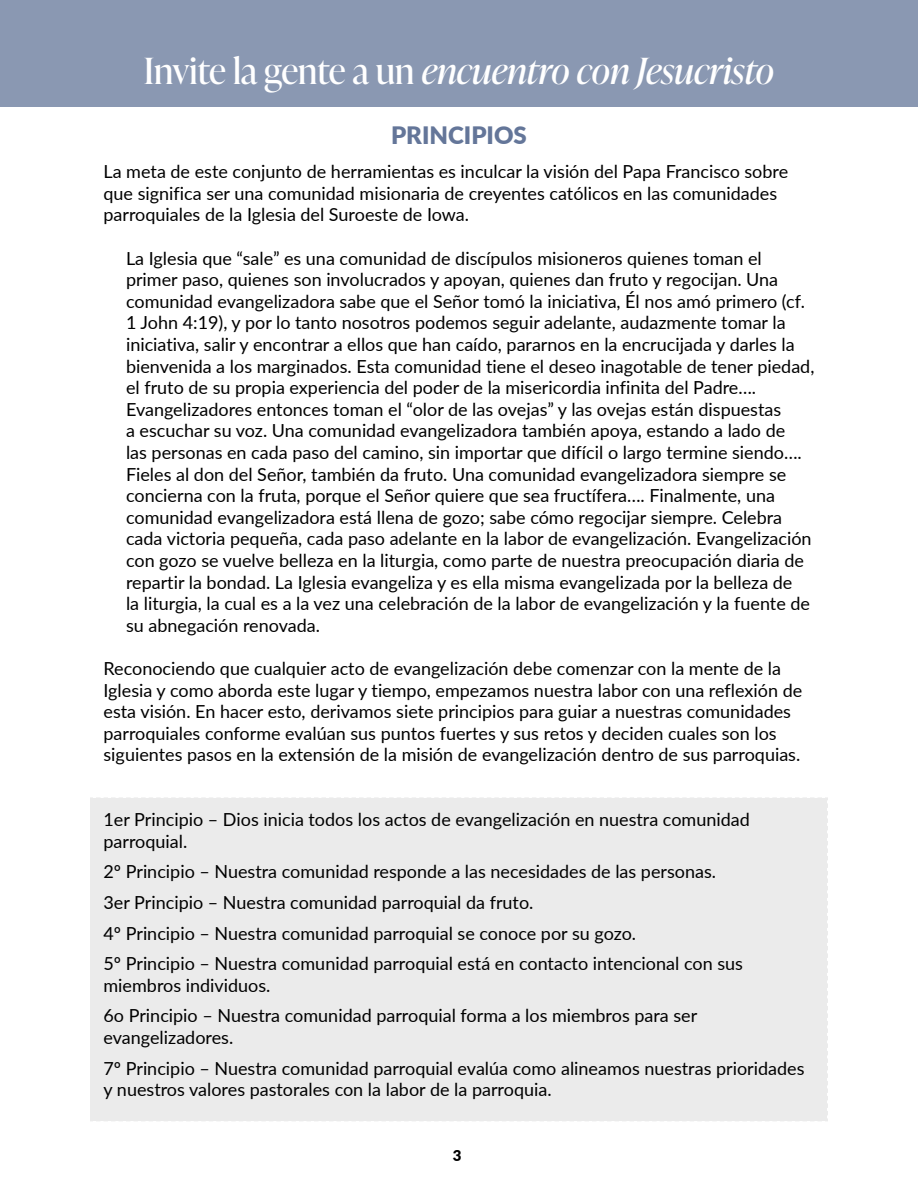
<style>
.page{position:relative;width:918px;height:1188px;background:#fff}
.page>*{position:absolute;margin:0;border:0;box-sizing:border-box;transform-origin:0 0}
.t1{font:italic 36px "Ivy Presto Display";color:#fff}
.t2{font:900 24px "Lato";color:#647699}
.t3{font:18px/21.6px "Lato";color:#000}
.t4{font:900 15px "Lato";color:#000}
.s1{font-style:normal}
</style>
<div class="page">
<div style="left:90px;top:797px;width:738px;height:324px;background:#ebebeb"></div>
<div style="left:0;top:0;width:918px;height:106px;background:#8a98b2"></div>
<h1 class="t1" style="left:144px;top:45px;width:632px"><span class="s1">Invite la gente a un</span> encuentro con Jesucristo</h1>
<h2 class="t2" style="left:391px;top:117px;width:137px">PRINCIPIOS</h2>
<p class="t3" style="left:104px;top:160px;width:686px">La meta de este conjunto de herramientas es inculcar la visión del Papa Francisco sobre que significa ser una comunidad misionaria de creyentes católicos en las comunidades parroquiales de la Iglesia del Suroeste de Iowa.</p>
<p class="t3" style="left:126px;top:247px;width:690px">La Iglesia que “sale” es una comunidad de discípulos misioneros quienes toman el primer paso, quienes son involucrados y apoyan, quienes dan fruto y regocijan. Una comunidad evangelizadora sabe que el Señor tomó la iniciativa, Él nos amó primero (cf.<br>1 John 4:19), y por lo tanto nosotros podemos seguir adelante, audazmente tomar la iniciativa, salir y encontrar a ellos que han caído, pararnos en la encrucijada y darles la bienvenida a los marginados. Esta comunidad tiene el deseo inagotable de tener piedad, el fruto de su propia experiencia del poder de la misericordia infinita del Padre….<br>Evangelizadores entonces toman el “olor de las ovejas” y las ovejas están dispuestas<br>a escuchar su voz. Una comunidad evangelizadora también apoya, estando a lado de<br>las personas en cada paso del camino, sin importar que difícil o largo termine siendo….<br>Fieles al don del Señor, también da fruto. Una comunidad evangelizadora siempre se concierna con la fruta, porque el Señor quiere que sea fructífera…. Finalmente, una comunidad evangelizadora está llena de gozo; sabe cómo regocijar siempre. Celebra cada victoria pequeña, cada paso adelante en la labor de evangelización. Evangelización con gozo se vuelve belleza en la liturgia, como parte de nuestra preocupación diaria de repartir la bondad. La Iglesia evangeliza y es ella misma evangelizada por la belleza de<br>la liturgia, la cual es a la vez una celebración de la labor de evangelización y la fuente de su abnegación renovada.</p>
<p class="t3" style="left:104px;top:657px;width:700px">Reconociendo que cualquier acto de evangelización debe comenzar con la mente de la Iglesia y como aborda este lugar y tiempo, empezamos nuestra labor con una reflexión de esta visión. En hacer esto, derivamos siete principios para guiar a nuestras comunidades parroquiales conforme evalúan sus puntos fuertes y sus retos y deciden cuales son los siguientes pasos en la extensión de la misión de evangelización dentro de sus parroquias.</p>
<p class="t3" style="left:104px;top:808px;width:648px">1er Principio – Dios inicia todos los actos de evangelización en nuestra comunidad parroquial.</p>
<p class="t3" style="left:104px;top:856px;width:641px;line-height:30.6px">2º Principio – Nuestra comunidad responde a las necesidades de las personas.<br>3er Principio – Nuestra comunidad parroquial da fruto.<br>4º Principio – Nuestra comunidad parroquial se conoce por su gozo.<br>5º Principio – Nuestra comunidad parroquial está en contacto intencional con sus</p>
<p class="t3" style="left:104px;top:969px;width:595px;line-height:30.6px">miembros individuos.<br>6o Principio – Nuestra comunidad parroquial forma a los miembros para ser</p>
<p class="t3" style="left:104px;top:1021px;width:702px;line-height:30.6px">evangelizadores.<br>7º Principio – Nuestra comunidad parroquial evalúa como alineamos nuestras prioridades</p>
<p class="t3" style="left:104px;top:1078px;width:450px">y nuestros valores pastorales con la labor de la parroquia.</p>
<p class="t4" style="left:453px;top:1144px;width:10px">3</p>
</div>
